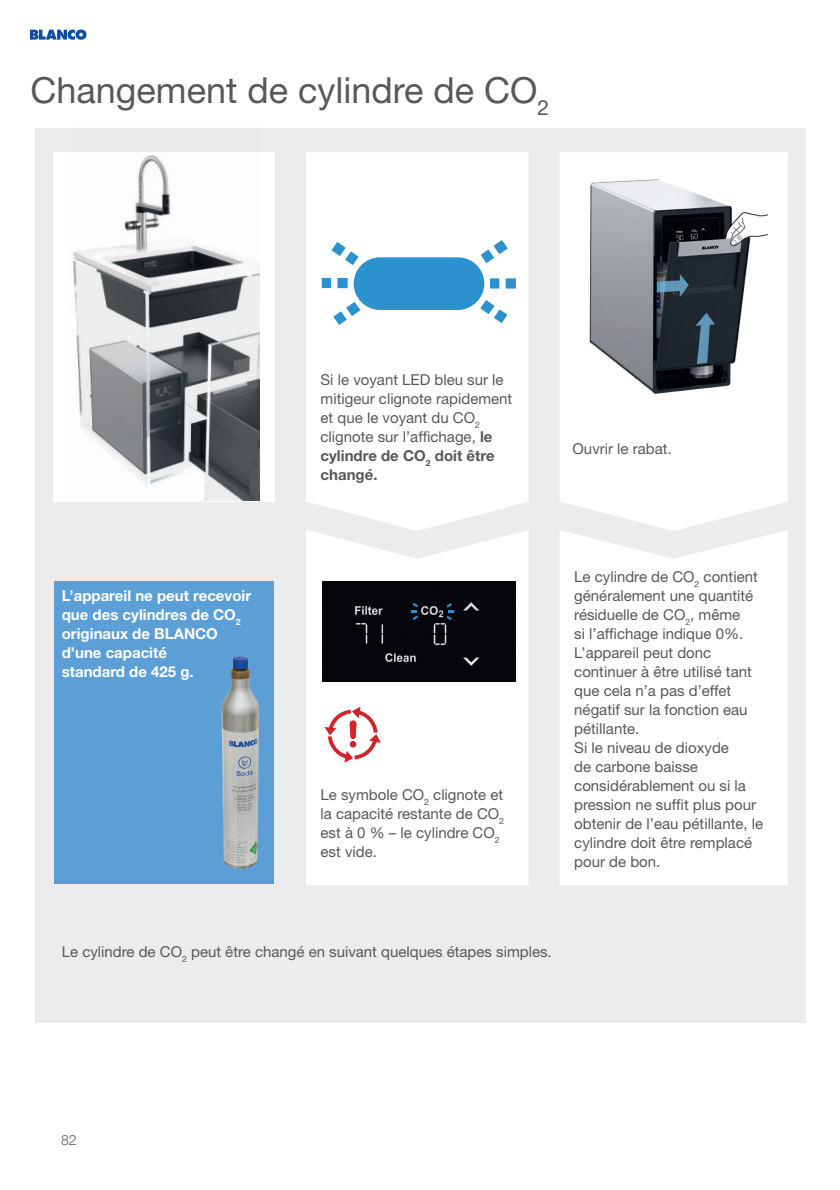
<style>
.page{position:relative;width:840px;height:1190px;background:#fff}
.page>*{position:absolute;margin:0;border:0;box-sizing:border-box;transform-origin:0 0}
.t1{font:36px "Helvetica Neue LT Pro";color:#57585a}
.t2{font:15px/19px "Helvetica Neue LT Pro";color:#57585a}
.t3{font:700 15px/19px "Helvetica Neue LT Pro";color:#fff}
.t4{font:300 14px "Helvetica Neue LT Std";color:#57585a}
.s1{font-weight:700}
</style>
<div class="page">
<svg style="left:30px;top:30px;width:57px;height:10px"></svg>
<div style="left:36px;top:128px;width:770px;height:895px;background:#ececee"></div>
<div style="left:306px;top:531px;width:223px;height:354px;background:#fff"></div>
<div style="left:54px;top:152px;width:221px;height:349px;background:#fff"></div>
<div style="left:306px;top:152px;width:223px;height:379px;background:#fff"></div>
<div style="left:560px;top:531px;width:228px;height:354px;background:#fff"></div>
<svg style="left:560px;top:152px;width:228px;height:379px;background:#fdfdfd"></svg>
<div style="left:323px;top:279px;width:7px;height:8px;background:#2c91cf"></div>
<div style="left:322px;top:278px;width:9px;height:10px;border:2px solid #2c91cf"></div>
<div style="left:338px;top:279px;width:9px;height:8px;background:#2c91cf"></div>
<div style="left:337px;top:278px;width:11px;height:10px;border:2px solid #2c91cf"></div>
<div style="left:491px;top:279px;width:8px;height:9px;background:#2c91cf"></div>
<div style="left:490px;top:278px;width:9px;height:11px;border:2px solid #2c91cf"></div>
<div style="left:506px;top:279px;width:9px;height:9px;background:#2c91cf"></div>
<div style="left:506px;top:278px;width:10px;height:11px;border:2px solid #2c91cf"></div>
<svg style="left:479px;top:299px;width:30px;height:25px"></svg>
<svg style="left:480px;top:239px;width:29px;height:25px"></svg>
<svg style="left:332px;top:301px;width:30px;height:25px"></svg>
<svg style="left:330px;top:241px;width:30px;height:25px"></svg>
<img style="left:569px;top:167px;width:199px;height:228px">
<svg style="left:324px;top:706px;width:57px;height:57px;background:#f4ccce"></svg>
<div style="left:355px;top:259px;width:128px;height:50px;background:#2c91cf;border-radius:25px"></div>
<div style="left:354px;top:258px;width:129px;height:52px;border:2px solid #2c91cf;border-radius:25px"></div>
<img style="left:72px;top:155px;width:187px;height:346px">
<div style="left:323px;top:582px;width:193px;height:99px;background:#04060b"></div>
<svg style="left:411px;top:603px;width:7px;height:17px"></svg>
<svg style="left:447px;top:603px;width:6px;height:17px"></svg>
<div style="left:55px;top:582px;width:219px;height:302px;background:#5b9fd6"></div>
<img style="left:222px;top:656px;width:37px;height:213px">
<h1 class="t1" style="left:31px;top:77px;width:520px">Changement de cylindre de CO<sub>2</sub></h1>
<p class="t2" style="left:321px;top:372px;width:193px">Si le voyant LED bleu sur le mitigeur clignote rapidement et que le voyant du CO<sub>2 </sub>clignote sur l’affichage, <span class="s1">le cylindre de CO</span><sub>2</sub> <span class="s1">doit être changé.</span></p>
<p class="t2" style="left:573px;top:440px;width:101px">Ouvrir le rabat.</p>
<p class="t3" style="left:62px;top:588px;width:191px">L’appareil ne peut recevoir que des cylindres de CO<sub>2 </sub>originaux de BLANCO d’une capacité<br>standard de 425 g.</p>
<p class="t2" style="left:321px;top:787px;width:185px">Le symbole CO<sub>2</sub> clignote et la capacité restante de CO<sub>2 </sub>est à 0 % – le cylindre CO<sub>2 </sub>est vide.</p>
<p class="t2" style="left:574px;top:568px;width:190px">Le cylindre de CO<sub>2</sub> contient généralement une quantité résiduelle de CO<sub>2</sub>, même<br>si l’affichage indique 0%.<br>L’appareil peut donc continuer à être utilisé tant que cela n’a pas d’effet négatif sur la fonction eau pétillante.<br>Si le niveau de dioxyde<br>de carbone baisse considérablement ou si la pression ne suffit plus pour obtenir de l’eau pétillante, le cylindre doit être remplacé pour de bon.</p>
<p class="t2" style="left:62px;top:944px;width:492px">Le cylindre de CO<sub>2</sub> peut être changé en suivant quelques étapes simples.</p>
<p class="t4" style="left:61px;top:1132px;width:17px">82</p>
</div>
